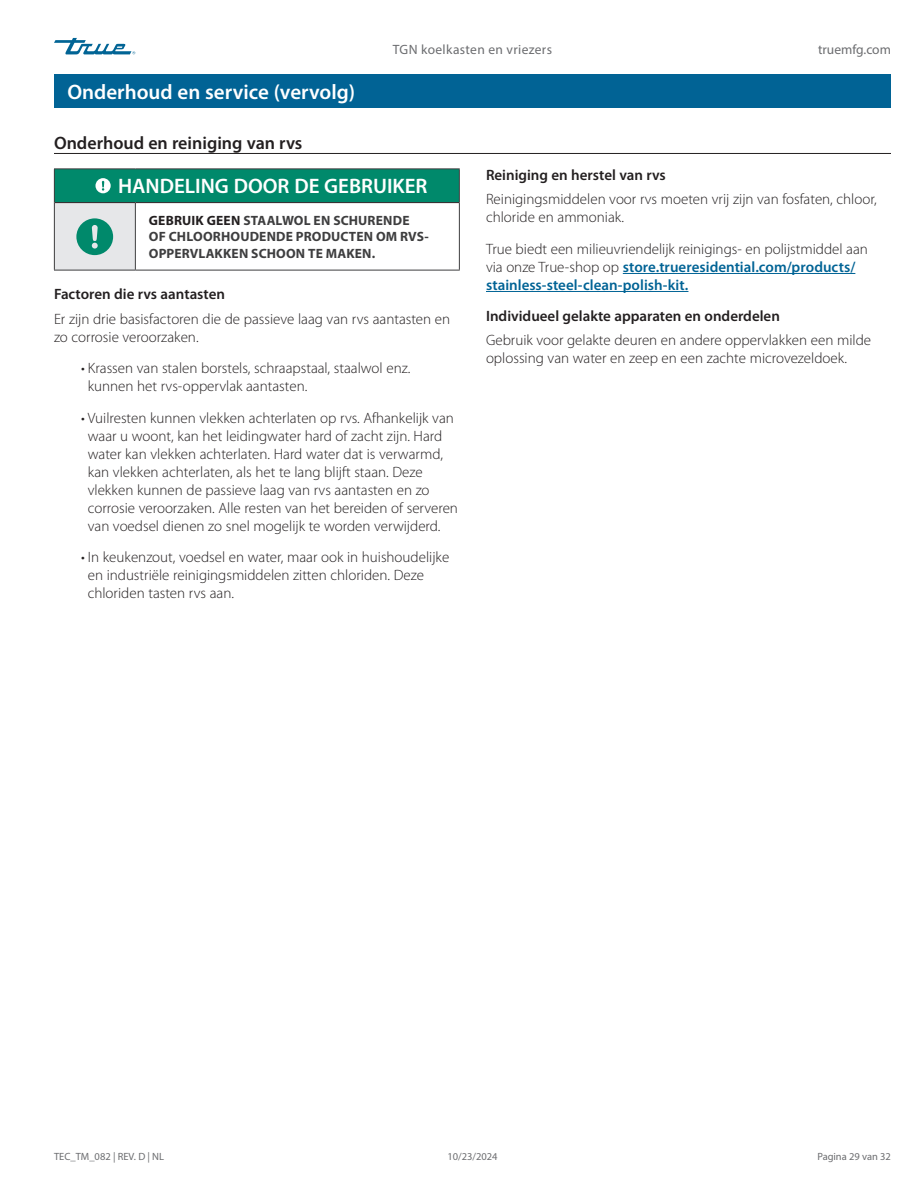
<style>
.page{position:relative;width:918px;height:1188px;background:#fff}
.page>*{position:absolute;margin:0;border:0;box-sizing:border-box;transform-origin:0 0}
.Title_bar_Page_header{font:600 21px "Myriad Pro";color:#fff}
.Table_title_bar{font:600 21px "Myriad Pro";color:#fff}
.Subhead_underscore_H1{font:600 18px "Myriad Pro";color:#231f20}
.Body_Text_light_Normal{font:300 15px/18px "Myriad Pro";color:#231f20}
.Subhead_NO_underscore_H2{font:600 15px "Myriad Pro";color:#231f20}
.Table_text{font:700 13.5px/16.5px "Myriad Pro";letter-spacing:.01em;color:#3e3e3f}
.t1{font:13.5px "Myriad Pro";letter-spacing:.025em;color:#6c6d70}
.t2{font:13.5px "Myriad Pro";color:#6c6d70}
.t3{font:10.5px "Myriad Pro";color:#6c6d70}
.s1{color:#231f20}
.s2{font-weight:600;color:#016395}
</style>
<div class="page">
<svg style="left:54px;top:38px;width:81px;height:16px"></svg>
<div style="left:54px;top:74px;width:837px;height:34px;background:#016395"></div>
<hr style="left:54px;top:153px;width:837px;height:1px;background:#231f20">
<div style="left:54px;top:169px;width:405px;height:34px;background:#00896b"></div>
<div style="left:54px;top:203px;width:81px;height:67px;background:#e6e7e9"></div>
<hr style="left:54px;top:168px;width:81px;height:1px;background:#3e3e3f">
<hr style="left:54px;top:169px;width:1px;height:34px;background:#3e3e3f">
<hr style="left:135px;top:168px;width:325px;height:1px;background:#3e3e3f">
<hr style="left:459px;top:169px;width:1px;height:34px;background:#3e3e3f">
<hr style="left:54px;top:203px;width:1px;height:67px;background:#3e3e3f">
<hr style="left:135px;top:203px;width:1px;height:67px;background:#3e3e3f">
<hr style="left:459px;top:203px;width:1px;height:67px;background:#3e3e3f">
<hr style="left:54px;top:270px;width:81px;height:1px;background:#3e3e3f">
<hr style="left:135px;top:270px;width:325px;height:1px;background:#3e3e3f">
<hr style="left:55px;top:202px;width:80px;height:1px;background:#231f20">
<hr style="left:135px;top:202px;width:324px;height:1px;background:#231f20">
<svg style="left:95px;top:178px;width:16px;height:15px"></svg>
<svg style="left:76px;top:218px;width:37px;height:37px"></svg>
<hr style="left:623px;top:273px;width:232px;height:1px;background:#016395">
<hr style="left:486px;top:291px;width:202px;height:1px;background:#016395">
<p class="Title_bar_Page_header" style="left:68px;top:80px;width:289px">Onderhoud en service (vervolg)</p>
<p class="t1" style="left:393px;top:42px;width:161px">TGN koelkasten en vriezers</p>
<p class="t2" style="left:818px;top:42px;width:74px">truemfg.com</p>
<p class="Subhead_underscore_H1" style="left:54px;top:132px;width:250px">Onderhoud en reiniging van rvs</p>
<p class="Table_title_bar" style="left:118px;top:174px;width:311px">HANDELING DOOR DE GEBRUIKER</p>
<p class="Table_text" style="left:149px;top:212px;width:281px"><span class="s1">GEBRUIK GEEN</span> STAALWOL EN SCHURENDE<br>OF CHLOORHOUDENDE PRODUCTEN OM RVS-<br>OPPERVLAKKEN SCHOON TE MAKEN.</p>
<p class="Subhead_NO_underscore_H2" style="left:54px;top:286px;width:173px">Factoren die rvs aantasten</p>
<p class="Body_Text_light_Normal" style="left:54px;top:310px;width:398px">Er zijn drie basisfactoren die de passieve laag van rvs aantasten en zo corrosie veroorzaken.</p>
<p class="Body_Text_light_Normal" style="left:88px;top:360px;width:324px;text-indent:-7px">• Krassen van stalen borstels, schraapstaal, staalwol enz. kunnen het rvs-oppervlak aantasten.</p>
<p class="Body_Text_light_Normal" style="left:88px;top:409px;width:372px;text-indent:-7px">• Vuilresten kunnen vlekken achterlaten op rvs. Afhankelijk van waar u woont, kan het leidingwater hard of zacht zijn. Hard water kan vlekken achterlaten. Hard water dat is verwarmd, kan vlekken achterlaten, als het te lang blijft staan. Deze vlekken kunnen de passieve laag van rvs aantasten en zo corrosie veroorzaken. Alle resten van het bereiden of serveren van voedsel dienen zo snel mogelijk te worden verwijderd.</p>
<p class="Body_Text_light_Normal" style="left:88px;top:548px;width:363px;text-indent:-7px">• In keukenzout, voedsel en water, maar ook in huishoudelijke en industriële reinigingsmiddelen zitten chloriden. Deze chloriden tasten rvs aan.</p>
<p class="Subhead_NO_underscore_H2" style="left:486px;top:166px;width:181px">Reiniging en herstel van rvs</p>
<p class="Body_Text_light_Normal" style="left:486px;top:191px;width:392px">Reinigingsmiddelen voor rvs moeten vrij zijn van fosfaten, chloor, chloride en ammoniak.</p>
<p class="Body_Text_light_Normal" style="left:486px;top:240px;width:383px">True biedt een milieuvriendelijk reinigings- en polijstmiddel aan via onze True-shop op <span class="s2">store.trueresidential.com/products/ stainless-steel-clean-polish-kit.</span></p>
<p class="Subhead_NO_underscore_H2" style="left:486px;top:307px;width:295px">Individueel gelakte apparaten en onderdelen</p>
<p class="Body_Text_light_Normal" style="left:486px;top:332px;width:387px">Gebruik voor gelakte deuren en andere oppervlakken een milde oplossing van water en zeep en een zachte microvezeldoek.</p>
<p class="t3" style="left:54px;top:1150px;width:112px">TEC_TM_082 | REV. D | NL</p>
<p class="t3" style="left:447px;top:1150px;width:52px">10/23/2024</p>
<p class="t3" style="left:817px;top:1150px;width:75px">Pagina 29 van 32</p>
</div>
